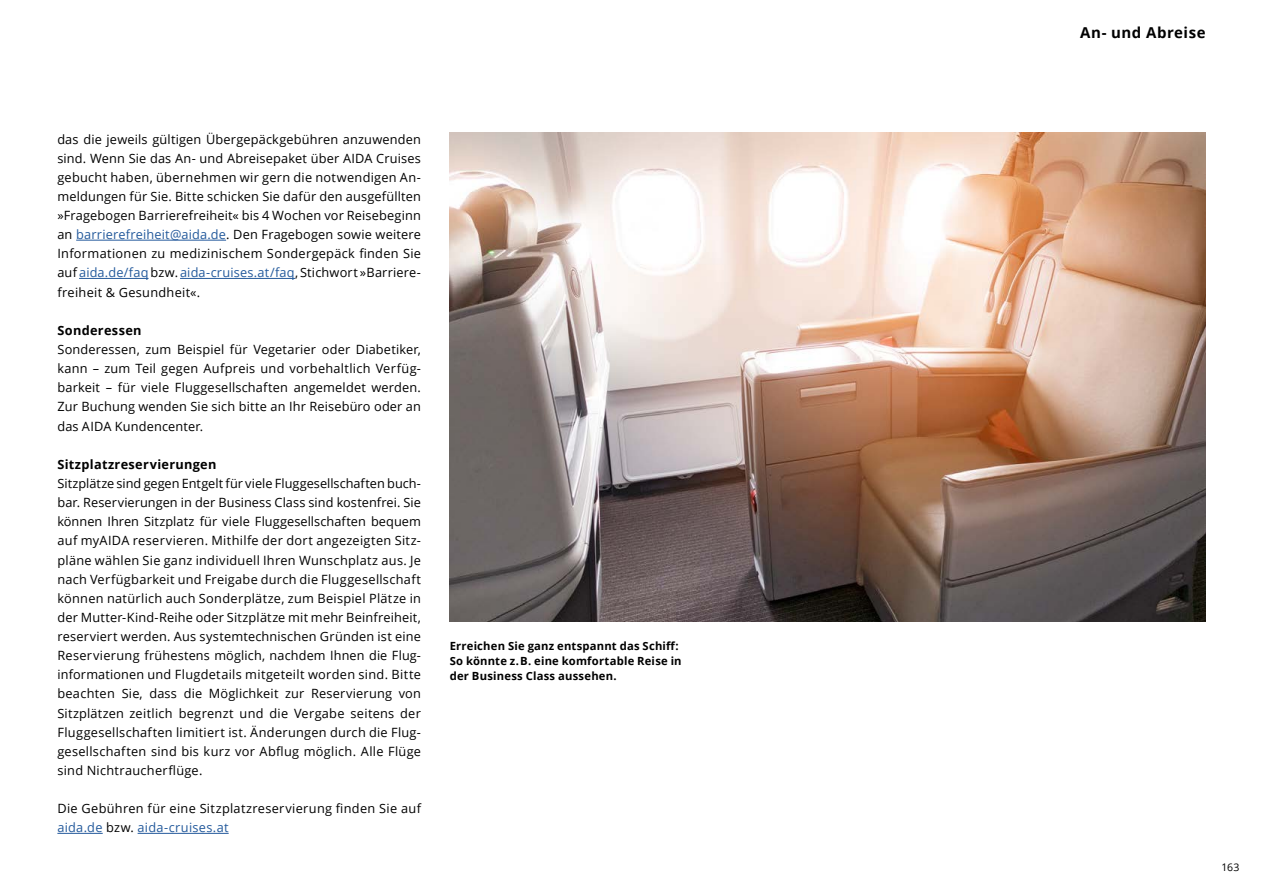
<style>
.page{position:relative;width:1263px;height:893px;background:#fff}
.page>*{position:absolute;margin:0;border:0;box-sizing:border-box;transform-origin:0 0}
.t1{font:700 15px "Open Sans";letter-spacing:.035em;color:#000}
.t2{font:12.75px/19.2px "Open Sans";letter-spacing:.02em;color:#000;text-align:justify}
.t3{font:700 12.75px "Open Sans";letter-spacing:.025em;color:#000}
.t4{font:700 11.25px/15px "Open Sans";letter-spacing:.02em;color:#000}
.t5{font:10.5px "Open Sans";color:#000}
.s1{color:#245a9c}
</style>
<div class="page">
<img style="left:450px;top:133px;width:755px;height:489px">
<hr style="left:76px;top:240px;width:150px;height:1px;background:#245a9c">
<hr style="left:79px;top:278px;width:70px;height:1px;background:#245a9c">
<hr style="left:180px;top:278px;width:115px;height:1px;background:#245a9c">
<hr style="left:57px;top:833px;width:46px;height:1px;background:#245a9c">
<hr style="left:138px;top:833px;width:91px;height:1px;background:#245a9c">
<p class="t2" style="left:57px;top:129px;width:365px">das die jeweils gültigen Übergepäckgebühren anzuwenden sind. Wenn Sie das An- und Abreisepaket über AIDA Cruises gebucht haben, übernehmen wir gern die notwendigen An&shy;meldungen für Sie. Bitte schicken Sie dafür den ausgefüllten »Fragebogen Barrierefreiheit« bis 4 Wochen vor Reisebeginn an <span class="s1">barrierefreiheit@aida.de</span>. Den Fragebogen sowie weitere Informationen zu medizinischem Sondergepäck finden Sie auf <span class="s1">aida.de/faq</span> bzw. <span class="s1">aida-cruises.at/faq</span>, Stichwort »Barriere&shy;freiheit &amp; Gesundheit«.</p>
<p class="t3" style="left:57px;top:321px;width:86px">Sonderessen</p>
<p class="t2" style="left:57px;top:339px;width:365px">Sonderessen, zum Beispiel für Vegetarier oder Diabetiker, kann – zum Teil gegen Aufpreis und vorbehaltlich Verfüg&shy;barkeit – für viele Fluggesellschaften angemeldet werden.<br>Zur Buchung wenden Sie sich bitte an Ihr Reisebüro oder an das AIDA Kundencenter.</p>
<p class="t3" style="left:57px;top:455px;width:161px">Sitzplatzreservierungen</p>
<p class="t2" style="left:57px;top:473px;width:365px">Sitzplätze sind gegen Entgelt für viele Fluggesellschaften buch&shy;bar. Reservierungen in der Business Class sind kostenfrei. Sie können Ihren Sitzplatz für viele Fluggesellschaften bequem auf myAIDA reservieren. Mithilfe der dort angezeigten Sitz&shy;pläne wählen Sie ganz individuell Ihren Wunschplatz aus. Je nach Verfügbarkeit und Freigabe durch die Fluggesellschaft können natürlich auch Sonderplätze, zum Beispiel Plätze in der Mutter-Kind-Reihe oder Sitzplätze mit mehr Beinfreiheit, reserviert werden. Aus systemtechnischen Gründen ist eine Reservierung frühestens möglich, nachdem Ihnen die Flug&shy;informationen und Flugdetails mitgeteilt worden sind. Bitte beachten Sie, dass die Möglichkeit zur Reservierung von Sitzplätzen zeitlich begrenzt und die Vergabe seitens der Fluggesellschaften limitiert ist. Änderungen durch die Flug&shy;gesellschaften sind bis kurz vor Abflug möglich. Alle Flüge sind Nichtraucherflüge.</p>
<p class="t2" style="left:57px;top:799px;width:365px">Die Gebühren für eine Sitzplatzreservierung finden Sie auf <span class="s1">aida.de</span> bzw. <span class="s1">aida-cruises.at</span></p>
<p class="t4" style="left:450px;top:638px;width:233px">Erreichen Sie ganz entspannt das Schiff:<br>So könnte z. B. eine komfortable Reise in der Business Class aussehen.</p>
<p class="t1" style="left:1080px;top:22px;width:127px">An- und Abreise</p>
<p class="t5" style="left:1221px;top:860px;width:20px">163</p>
</div>
